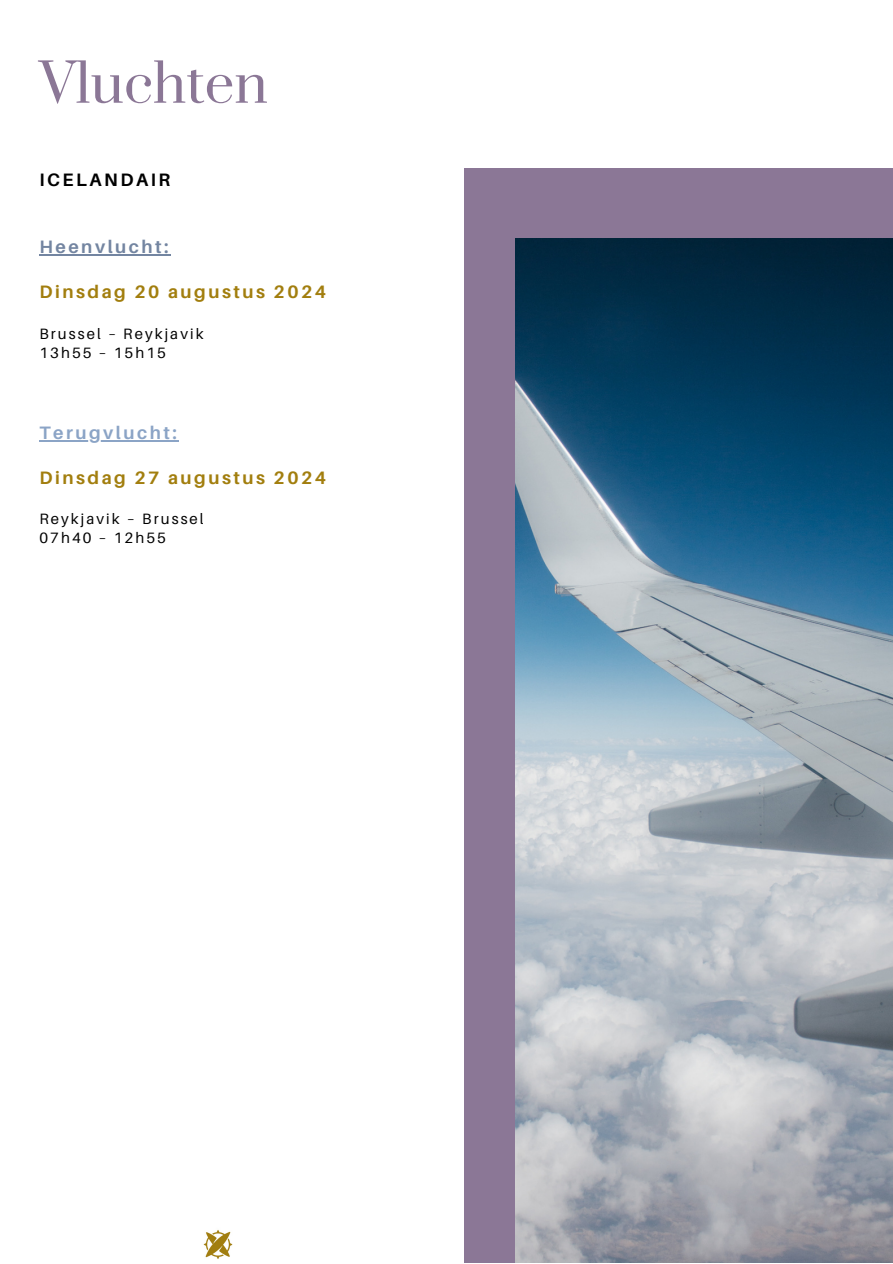
<style>
.page{position:relative;width:893px;height:1264px;background:#fff}
.page>*{position:absolute;margin:0;border:0;box-sizing:border-box;transform-origin:0 0}
.t1{font:52.95px "Prata";color:#8b7796}
.t2{font:700 18px "Aileron";letter-spacing:.14em;color:#a27e0e}
.t3{font:700 18px "Aileron";letter-spacing:.14em;color:#8ba4c6}
.t4{font:700 18px "Aileron";letter-spacing:.14em;color:#7385a1}
.t5{font:700 18px "Aileron";letter-spacing:.14em;color:#000}
.t6{font:15px "Aileron";letter-spacing:.14em;color:#000}
</style>
<div class="page">
<div style="left:464px;top:169px;width:428px;height:1093px;background:#8b7796"></div>
<img style="left:203px;top:1230px;width:30px;height:29px">
<img style="left:515px;top:239px;width:377px;height:1023px">
<hr style="left:39px;top:254px;width:132px;height:1px;background:#7385a1">
<hr style="left:39px;top:440px;width:140px;height:1px;background:#8ba4c6">
<p class="t1" style="left:39px;top:50px;width:230px">Vluchten</p>
<p class="t5" style="left:39px;top:168px;width:132px">ICELANDAIR</p>
<p class="t4" style="left:39px;top:236px;width:131px">Heenvlucht:</p>
<p class="t2" style="left:39px;top:281px;width:288px">Dinsdag 20 augustus 2024</p>
<p class="t6" style="left:39px;top:324px;width:166px">Brussel – Reykjavik</p>
<p class="t6" style="left:39px;top:343px;width:128px">13h55 – 15h15</p>
<p class="t3" style="left:39px;top:421px;width:139px">Terugvlucht:</p>
<p class="t2" style="left:39px;top:466px;width:288px">Dinsdag 27 augustus 2024</p>
<p class="t6" style="left:39px;top:510px;width:166px">Reykjavik – Brussel</p>
<p class="t6" style="left:39px;top:529px;width:128px">07h40 – 12h55</p>
</div>
